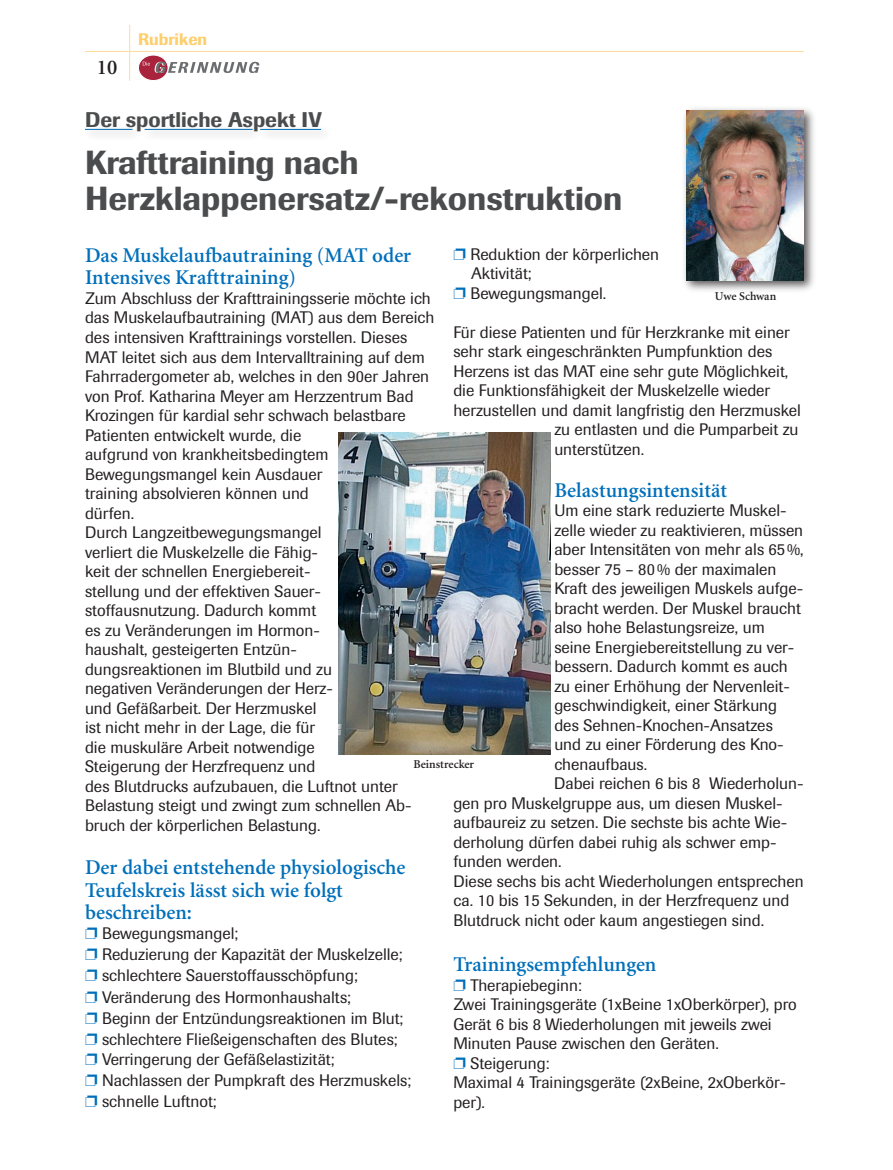
<style>
.page{position:relative;width:893px;height:1170px;background:#fff}
.page>*{position:absolute;margin:0;border:0;box-sizing:border-box;transform-origin:0 0}
.t1{font:500 33px/36px "Imago";color:#4b4c4d}
.t2{font:600 21px/22.5px "Minion";color:#006fba}
.t3{font:500 21px "Imago";color:#4b4c4d}
.t4{font:600 21px "Minion";color:#231f20}
.t5{font:16.5px/19.5px "Imago";color:#231f20}
.t6{font:500 16.5px "Imago";color:#fece6b}
.t7{font:600 12px "Minion";color:#231f20}
.s1{color:#006fba}
</style>
<div class="page">
<hr style="left:129px;top:25px;width:1px;height:56px;background:#fedc9a">
<hr style="left:85px;top:51px;width:719px;height:1px;background:#fedc9a">
<svg style="left:138px;top:55px;width:30px;height:26px"></svg>
<div style="left:138px;top:55px;width:30px;height:26px;border:1px solid #fff;border-radius:50%"></div>
<svg style="left:143px;top:62px;width:116px;height:11px"></svg>
<div style="left:82px;top:123px;width:62px;height:19px;background:#fafafa"></div>
<hr style="left:85px;top:129px;width:48px;height:1px;background:#006fba">
<div style="left:142px;top:123px;width:122px;height:19px;background:#f8f8f8"></div>
<hr style="left:145px;top:129px;width:108px;height:1px;background:#006fba">
<div style="left:257px;top:123px;width:75px;height:19px;background:#fafafa"></div>
<hr style="left:260px;top:129px;width:61px;height:1px;background:#006fba">
<div style="left:681px;top:104px;width:137px;height:190px;background:#231f20;opacity:.75"></div>
<img style="left:686px;top:111px;width:118px;height:169px">
<img style="left:339px;top:433px;width:211px;height:321px">
<p class="t4" style="left:97px;top:56px;width:22px">10</p>
<p class="t6" style="left:138px;top:29px;width:71px">Rubriken</p>
<p class="t3" style="left:85px;top:107px;width:239px">Der sportliche Aspekt IV</p>
<h1 class="t1" style="left:85px;top:145px;width:539px">Krafttraining nach<br>Herzklappenersatz/-rekonstruktion</h1>
<p class="t2" style="left:85px;top:244px;width:328px">Das Muskelaufbautraining (MAT oder<br>Intensives Krafttraining)</p>
<p class="t5" style="left:85px;top:288px;width:351px">Zum Abschluss der Krafttrainingsserie möchte ich das Muskelaufbautraining (MAT) aus dem Bereich des intensiven Krafttrainings vorstellen. Dieses MAT leitet sich aus dem Intervalltraining auf dem Fahrradergometer ab, welches in den 90er Jahren von Prof. Katharina Meyer am Herzzentrum Bad Krozingen für kardial sehr schwach belastbare Patienten entwickelt wurde, die<br>aufgrund von krankheitsbedingtem Bewegungsmangel kein Ausdauer<br>training absolvieren können und<br>dürfen.<br>Durch Langzeitbewegungsmangel<br>verliert die Muskelzelle die Fähig-<br>keit der schnellen Energiebereit-<br>stellung und der effektiven Sauer&shy;stoffausnutzung. Dadurch kommt<br>es zu Veränderungen im Hormon-<br>haushalt, gesteigerten Entzün-<br>dungsreaktionen im Blutbild und zu<br>negativen Veränderungen der Herz-<br>und Gefäßarbeit. Der Herzmuskel<br>ist nicht mehr in der Lage, die für<br>die muskuläre Arbeit notwendige<br>Steigerung der Herzfrequenz und<br>des Blutdrucks aufzubauen, die Luftnot unter Belastung steigt und zwingt zum schnellen Ab&shy;bruch der körperlichen Belastung.</p>
<p class="t2" style="left:85px;top:856px;width:322px">Der dabei entstehende physiologische<br>Teufelskreis lässt sich wie folgt beschreiben:</p>
<p class="t5" style="left:85px;top:922px;width:319px;line-height:21px"><span class="s1">❐</span> Bewegungsmangel;<br><span class="s1">❐</span> Reduzierung der Kapazität der Muskelzelle; <span class="s1">❐</span> schlechtere Sauerstoffausschöpfung;</p>
<p class="t5" style="left:85px;top:987px;width:320px;line-height:21px"><span class="s1">❐</span> Veränderung des Hormonhaushalts;<br><span class="s1">❐</span> Beginn der Entzündungsreaktionen im Blut; <span class="s1">❐</span> schlechtere Fließeigenschaften des Blutes;</p>
<p class="t5" style="left:85px;top:1048px;width:328px;line-height:21px"><span class="s1">❐</span> Verringerung der Gefäßelastizität;<br><span class="s1">❐</span> Nachlassen der Pumpkraft des Herzmuskels; <span class="s1">❐</span> schnelle Luftnot;</p>
<p class="t5" style="left:453px;top:244px;width:207px"><span class="s1">❐</span> Reduktion der körperlichen</p>
<p class="t5" style="left:471px;top:264px;width:62px">Aktivität;</p>
<p class="t5" style="left:453px;top:283px;width:154px"><span class="s1">❐</span> Bewegungsmangel.</p>
<p class="t5" style="left:453px;top:322px;width:338px">Für diese Patienten und für Herzkranke mit einer</p>
<p class="t5" style="left:453px;top:342px;width:321px">sehr stark eingeschränkten Pumpfunktion des</p>
<p class="t5" style="left:453px;top:361px;width:336px">Herzens ist das MAT eine sehr gute Möglichkeit,</p>
<p class="t5" style="left:453px;top:381px;width:318px">die Funktionsfähigkeit der Muskelzelle wieder</p>
<p class="t5" style="left:453px;top:400px;width:349px">herzustellen und damit langfristig den Herzmuskel</p>
<p class="t5" style="left:554px;top:420px;width:246px">zu entlasten und die Pumparbeit zu</p>
<p class="t5" style="left:554px;top:439px;width:91px">unterstützen.</p>
<p class="t2" style="left:554px;top:479px;width:174px">Belastungsintensität</p>
<p class="t5" style="left:554px;top:501px;width:234px">Um eine stark reduzierte Muskel-</p>
<p class="t5" style="left:554px;top:520px;width:250px">zelle wieder zu reaktivieren, müssen</p>
<p class="t5" style="left:554px;top:540px;width:251px">aber Intensitäten von mehr als 65 %,</p>
<p class="t5" style="left:554px;top:559px;width:224px">besser 75 – 80 % der maximalen</p>
<p class="t5" style="left:554px;top:579px;width:250px">Kraft des jeweiligen Muskels aufge-</p>
<p class="t5" style="left:554px;top:598px;width:248px">bracht werden. Der Muskel braucht</p>
<p class="t5" style="left:554px;top:618px;width:212px">also hohe Belastungsreize, um</p>
<p class="t5" style="left:554px;top:637px;width:241px">seine Energiebereitstellung zu ver-</p>
<p class="t5" style="left:554px;top:657px;width:235px">bessern. Dadurch kommt es auch</p>
<p class="t5" style="left:554px;top:676px;width:237px">zu einer Erhöhung der Nervenleit-</p>
<p class="t5" style="left:554px;top:696px;width:224px">geschwindigkeit, einer Stärkung</p>
<p class="t5" style="left:554px;top:715px;width:220px">des Sehnen-Knochen-Ansatzes</p>
<p class="t5" style="left:554px;top:735px;width:231px">und zu einer Förderung des Kno-</p>
<p class="t5" style="left:554px;top:754px;width:94px">chenaufbaus.</p>
<p class="t5" style="left:554px;top:774px;width:251px">Dabei reichen 6 bis 8 Wiederholun-</p>
<p class="t5" style="left:453px;top:793px;width:331px">gen pro Muskelgruppe aus, um diesen Muskel-</p>
<p class="t5" style="left:453px;top:813px;width:335px">aufbaureiz zu setzen. Die sechste bis achte Wie-</p>
<p class="t5" style="left:453px;top:832px;width:325px">derholung dürfen dabei ruhig als schwer emp-</p>
<p class="t5" style="left:453px;top:852px;width:110px">funden werden.</p>
<p class="t5" style="left:453px;top:871px;width:352px">Diese sechs bis acht Wiederholungen entsprechen</p>
<p class="t5" style="left:453px;top:891px;width:337px">ca. 10 bis 15 Sekunden, in der Herzfrequenz und</p>
<p class="t5" style="left:453px;top:910px;width:312px">Blutdruck nicht oder kaum angestiegen sind.</p>
<p class="t2" style="left:453px;top:953px;width:205px">Trainingsempfehlungen</p>
<p class="t5" style="left:453px;top:975px;width:345px"><span class="s1">❐</span> Therapiebeginn:<br>Zwei Trainingsgeräte (1xBeine 1xOberkörper), pro<br>Gerät 6 bis 8 Wiederholungen mit jeweils zwei<br>Minuten Pause zwischen den Geräten.<br><span class="s1">❐</span> Steigerung:<br>Maximal 4 Trainingsgeräte (2xBeine, 2xOberkör&shy;per).</p>
<p class="t7" style="left:715px;top:290px;width:63px">Uwe Schwan</p>
<p class="t7" style="left:413px;top:757px;width:62px">Beinstrecker</p>
</div>
